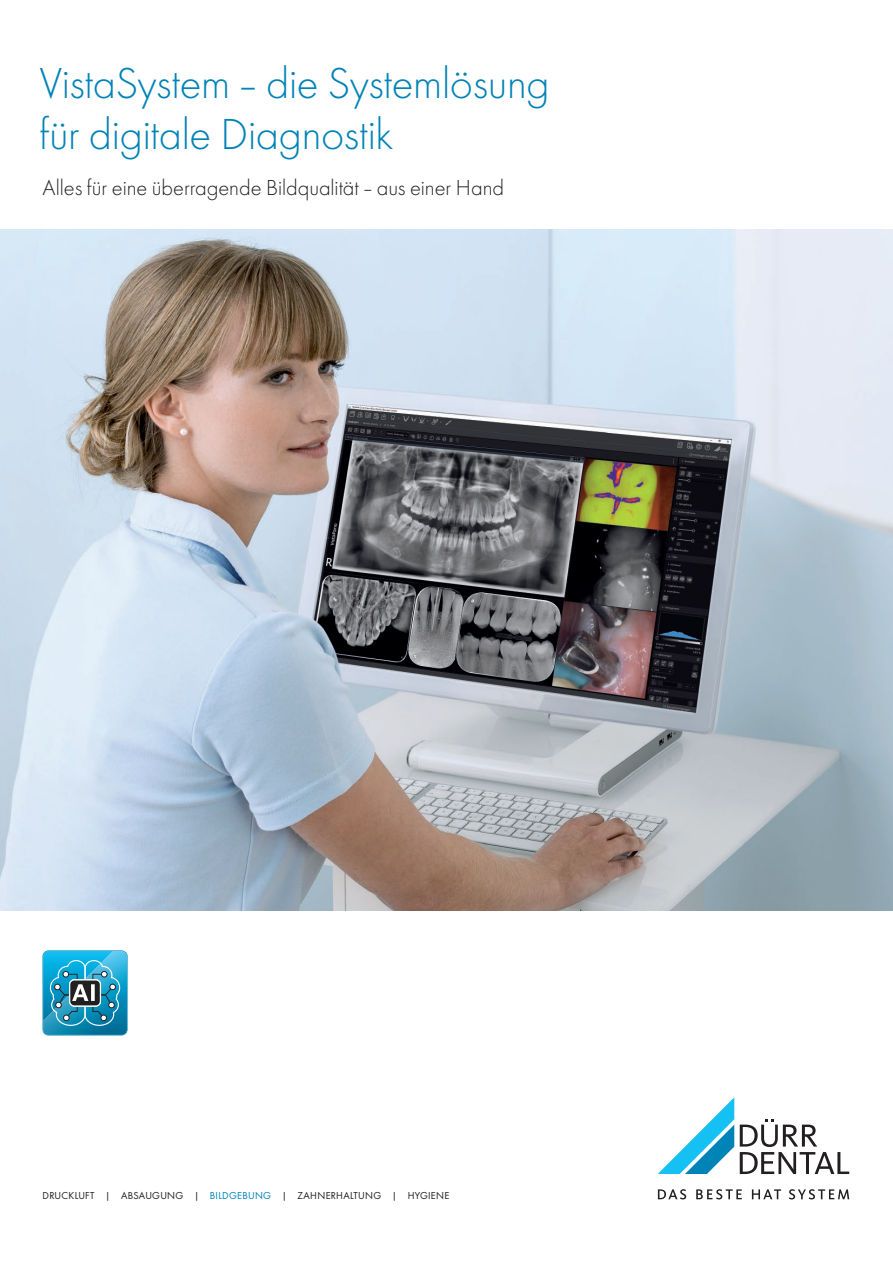
<style>
.page{position:relative;width:893px;height:1263px;background:#fff}
.page>*{position:absolute;margin:0;border:0;box-sizing:border-box;transform-origin:0 0}
.t1{font:300 45px/51px "Futura TOT";letter-spacing:-.01em;color:#0083b6}
.t2{font:300 22.5px "Futura TOT";letter-spacing:-.005em;color:#231f20}
.t3{font:10.5px "Futura TOT Boo";letter-spacing:.03em;color:#231f20}
.s1{color:#0083b6}
</style>
<div class="page">
<img style="left:0;top:230px;width:893px;height:680px">
<svg style="left:43px;top:950px;width:85px;height:85px;background:#2f9abb"></svg>
<svg style="left:658px;top:1189px;width:28px;height:10px"></svg>
<svg style="left:696px;top:1189px;width:46px;height:10px"></svg>
<svg style="left:752px;top:1189px;width:29px;height:10px"></svg>
<svg style="left:789px;top:1189px;width:60px;height:10px"></svg>
<svg style="left:740px;top:1119px;width:109px;height:55px"></svg>
<svg style="left:658px;top:1097px;width:76px;height:77px"></svg>
<h1 class="t1" style="left:39px;top:57px;width:512px">VistaSystem–die Systemlösung für digitale Diagnostik</h1>
<h2 class="t2" style="left:43px;top:175px;width:463px">Alles für eine überragende Bildqualität–aus einer Hand</h2>
<p class="t3" style="left:43px;top:1189px;width:408px">DRUCKLUFT | ABSAUGUNG | <span class="s1">BILDGEBUNG</span> | ZAHNERHALTUNG | HYGIENE</p>
</div>
